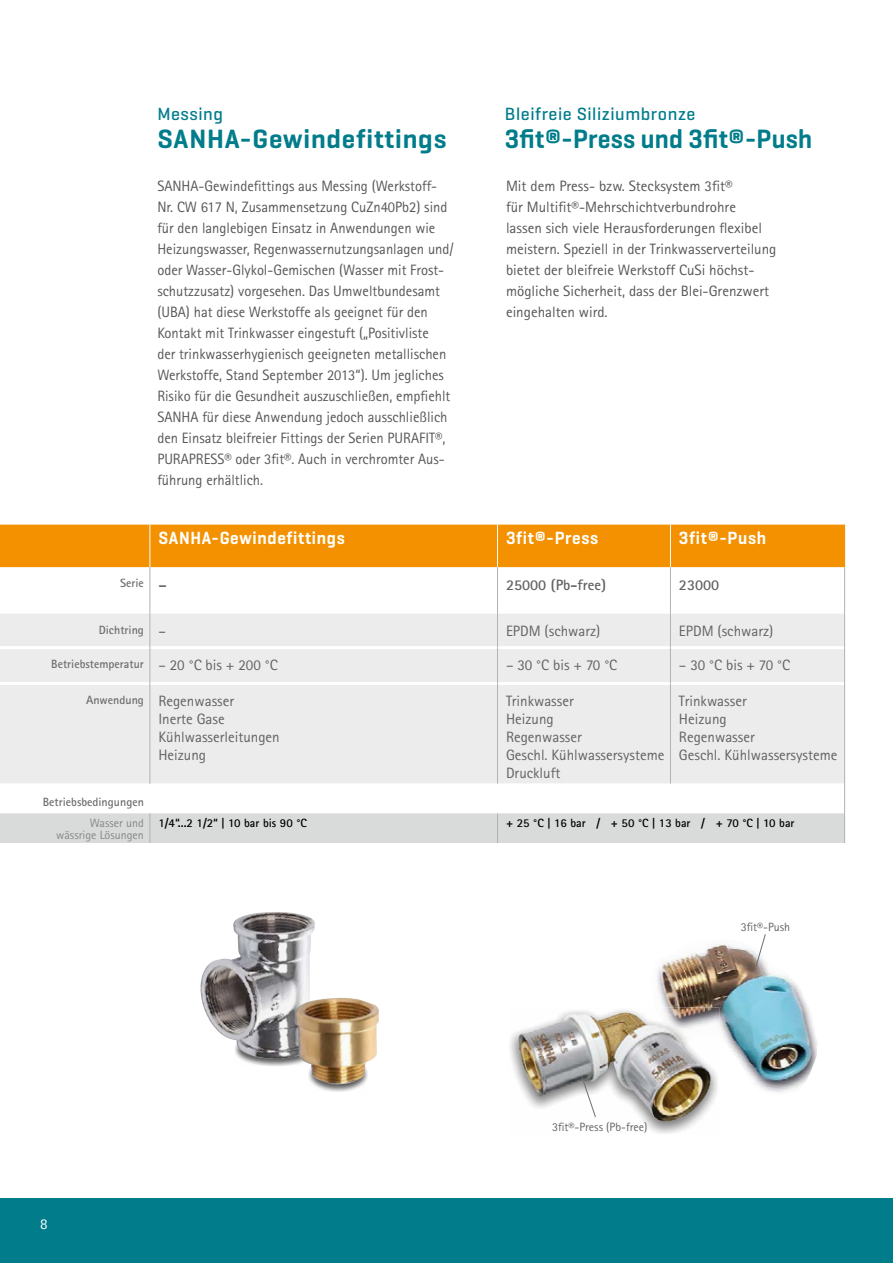
<style>
.page{position:relative;width:893px;height:1263px;background:#fff}
.page>*{position:absolute;margin:0;border:0;box-sizing:border-box;transform-origin:0 0}
.t1{font:600 27px "Geogrotesque";letter-spacing:.01em;color:#007c8b;scale:.95 1}
.t2{font:600 27px "Geogrotesque";letter-spacing:.03em;color:#007c8b}
.t3{font:600 18px "Geogrotesque";letter-spacing:.04em;color:#fff;scale:.95 1}
.t4{font:500 18px "Geogrotesque";letter-spacing:.03em;color:#007c8b}
.t5{font:15px/21px "Rotis Sans Serif";color:#565655}
.t6{font:15px/18px "Rotis Sans Serif";color:#626261}
.t7{font:700 15px "Rotis Sans Serif";color:#626261}
.t8{font:15px "Rotis Sans Serif";color:#fff}
.t9{font:700 12px "Rotis Sans Serif";color:#6e6e6e}
.t10{font:700 12px "Rotis Sans Serif";color:#000}
.t11{font:12px "Rotis Sans Serif";color:#626261}
.t12{font:12px/12px "Rotis Sans Serif";color:#868786;text-align:right}
.s1{font-size:15px;color:#626261}
.s2{font-weight:400;font-size:15px;color:#565655}
.s3{font-weight:400;font-size:15px;color:#626261}
.s4{font-weight:700;font-size:12px;color:#6e6e6e}
</style>
<div class="page">
<img style="left:657px;top:943px;width:161px;height:149px">
<svg style="left:755px;top:934px;width:11px;height:33px"></svg>
<img style="left:510px;top:1010px;width:209px;height:124px">
<img style="left:655px;top:1007px;width:64px;height:34px">
<img style="left:515px;top:1012px;width:196px;height:110px">
<svg style="left:581px;top:1076px;width:15px;height:42px"></svg>
<div style="left:0;top:1198px;width:893px;height:65px;background:#007c8b"></div>
<div style="left:0;top:525px;width:844px;height:42px;background:#f39100"></div>
<div style="left:0;top:614px;width:844px;height:169px;background:#ececec"></div>
<svg style="left:0;top:783px;width:844px;height:60px"></svg>
<hr style="left:150px;top:525px;width:1px;height:42px;background:#fff">
<hr style="left:497px;top:525px;width:1px;height:42px;background:#fff">
<hr style="left:670px;top:525px;width:1px;height:42px;background:#fff">
<hr style="left:0;top:646px;width:150px;height:3px;background:#fff">
<hr style="left:150px;top:646px;width:347px;height:3px;background:#fff">
<hr style="left:498px;top:646px;width:172px;height:3px;background:#fff">
<hr style="left:671px;top:646px;width:173px;height:3px;background:#fff">
<hr style="left:0;top:682px;width:150px;height:3px;background:#fff">
<hr style="left:150px;top:682px;width:347px;height:3px;background:#fff">
<hr style="left:498px;top:682px;width:172px;height:3px;background:#fff">
<hr style="left:671px;top:682px;width:173px;height:3px;background:#fff">
<hr style="left:150px;top:614px;width:1px;height:34px;background:#b1b2b3">
<hr style="left:497px;top:614px;width:1px;height:34px;background:#b1b2b3">
<hr style="left:670px;top:614px;width:1px;height:34px;background:#b1b2b3">
<hr style="left:150px;top:648px;width:1px;height:35px;background:#b1b2b3">
<hr style="left:497px;top:648px;width:1px;height:35px;background:#b1b2b3">
<hr style="left:670px;top:648px;width:1px;height:35px;background:#b1b2b3">
<hr style="left:150px;top:683px;width:1px;height:100px;background:#b1b2b3">
<hr style="left:497px;top:683px;width:1px;height:100px;background:#b1b2b3">
<hr style="left:670px;top:683px;width:1px;height:100px;background:#b1b2b3">
<hr style="left:150px;top:567px;width:1px;height:47px;background:#b1b2b3">
<hr style="left:497px;top:567px;width:1px;height:47px;background:#b1b2b3">
<hr style="left:670px;top:567px;width:1px;height:47px;background:#b1b2b3">
<hr style="left:150px;top:813px;width:1px;height:30px;background:#b1b2b3">
<hr style="left:497px;top:813px;width:1px;height:30px;background:#b1b2b3">
<hr style="left:844px;top:525px;width:1px;height:42px;background:#f39100">
<hr style="left:844px;top:567px;width:1px;height:47px;background:#b1b2b3">
<hr style="left:844px;top:614px;width:1px;height:34px;background:#b1b2b3">
<hr style="left:844px;top:648px;width:1px;height:35px;background:#b1b2b3">
<hr style="left:844px;top:683px;width:1px;height:100px;background:#b1b2b3">
<hr style="left:844px;top:783px;width:1px;height:30px;background:#b1b2b3">
<hr style="left:844px;top:813px;width:1px;height:30px;background:#b1b2b3">
<img style="left:308px;top:1057px;width:60px;height:35px">
<svg style="left:313px;top:1032px;width:51px;height:26px"></svg>
<img style="left:234px;top:1032px;width:83px;height:34px">
<svg style="left:308px;top:1057px;width:9px;height:9px"></svg>
<img style="left:313px;top:1038px;width:4px;height:14px">
<svg style="left:239px;top:1007px;width:74px;height:25px"></svg>
<img style="left:233px;top:912px;width:44px;height:37px">
<img style="left:295px;top:998px;width:47px;height:33px">
<p class="t4" style="left:157px;top:102px;width:67px">Messing</p>
<h1 class="t2" style="left:157px;top:122px;width:291px">SANHA-Gewindefittings</h1>
<p class="t5" style="left:157px;top:176px;width:298px">SANHA-Gewindefittings aus Messing (Werkstoff-Nr. CW 617 N, Zusammensetzung CuZn40Pb2) sind für den langlebigen Einsatz in Anwendungen wie Heizungswasser, Regenwassernutzungsanlagen und/ oder Wasser-Glykol-Gemischen (Wasser mit Frost&shy;schutzzusatz) vorgesehen. Das Umweltbundesamt (UBA) hat diese Werkstoffe als geeignet für den Kontakt mit Trinkwasser eingestuft („Positivliste<br>der trinkwasserhygienisch geeigneten metallischen Werkstoffe, Stand September 2013“). Um jegliches Risiko für die Gesundheit auszuschließen, empfiehlt SANHA für diese Anwendung jedoch ausschließlich den Einsatz bleifreier Fittings der Serien PURAFIT®, PURAPRESS® oder 3fit®. Auch in verchromter Aus&shy;führung erhältlich.</p>
<p class="t4" style="left:505px;top:102px;width:192px">Bleifreie Siliziumbronze</p>
<h1 class="t1" style="left:505px;top:122px;width:325px">3fit®-Press und 3fit®-Push</h1>
<p class="t5" style="left:506px;top:176px;width:272px">Mit dem Press- bzw. Stecksystem 3fit®<br>für Multifit®-Mehrschichtverbundrohre<br>lassen sich viele Herausforderungen flexibel meistern. Speziell in der Trinkwasserverteilung bietet der bleifreie Werkstoff CuSi höchst&shy;mögliche Sicherheit, dass der Blei-Grenz wert eingehalten wird.</p>
<p class="t3" style="left:158px;top:527px;width:198px">SANHA-Gewindefittings</p>
<p class="t3" style="left:506px;top:527px;width:99px">3fit®-Press</p>
<p class="t3" style="left:679px;top:527px;width:93px">3fit®-Push</p>
<p class="t9" style="left:120px;top:576px;width:48px">Serie <span class="s1">–</span></p>
<p class="t7" style="left:506px;top:575px;width:101px">25000 (Pb-free)</p>
<p class="t7" style="left:679px;top:575px;width:42px">23000</p>
<p class="t9" style="left:99px;top:622px;width:69px">Dichtring <span class="s2">–</span></p>
<p class="t6" style="left:506px;top:621px;width:96px">EPDM (schwarz)</p>
<p class="t6" style="left:679px;top:621px;width:96px">EPDM (schwarz)</p>
<p class="t9" style="left:51px;top:656px;width:228px">Betriebstemperatur <span class="s3">– 20 °C bis + 200 °C</span></p>
<p class="t6" style="left:506px;top:655px;width:113px">– 30 °C bis + 70 °C</p>
<p class="t6" style="left:679px;top:655px;width:113px">– 30 °C bis + 70 °C</p>
<p class="t6" style="left:158px;top:691px;width:123px;text-indent:-72px"><span class="s4">Anwendung</span> Regenwasser<br>Inerte Gase<br>Kühlwasserleitungen<br>Heizung</p>
<p class="t6" style="left:506px;top:691px;width:160px">Trinkwasser<br>Heizung<br>Regenwasser<br>Geschl. Kühlwassersysteme<br>Druckluft</p>
<p class="t6" style="left:679px;top:691px;width:160px">Trinkwasser<br>Heizung<br>Regenwasser<br>Geschl. Kühlwassersysteme</p>
<p class="t9" style="left:43px;top:794px;width:103px">Betriebsbedingungen</p>
<p class="t12" style="left:56px;top:817px;width:89px">Wasser und wässrige Lösungen</p>
<p class="t10" style="left:158px;top:815px;width:150px">1/4“...2 1/2“ | 10 bar bis 90 °C</p>
<p class="t10" style="left:506px;top:815px;width:290px">+ 25 °C | 16 bar / + 50 °C | 13 bar / + 70 °C | 10 bar</p>
<p class="t8" style="left:40px;top:1215px;width:9px">8</p>
<p class="t11" style="left:552px;top:1120px;width:97px">3fit®-Press (Pb-free)</p>
<p class="t11" style="left:741px;top:919px;width:51px">3fit®-Push</p>
</div>
